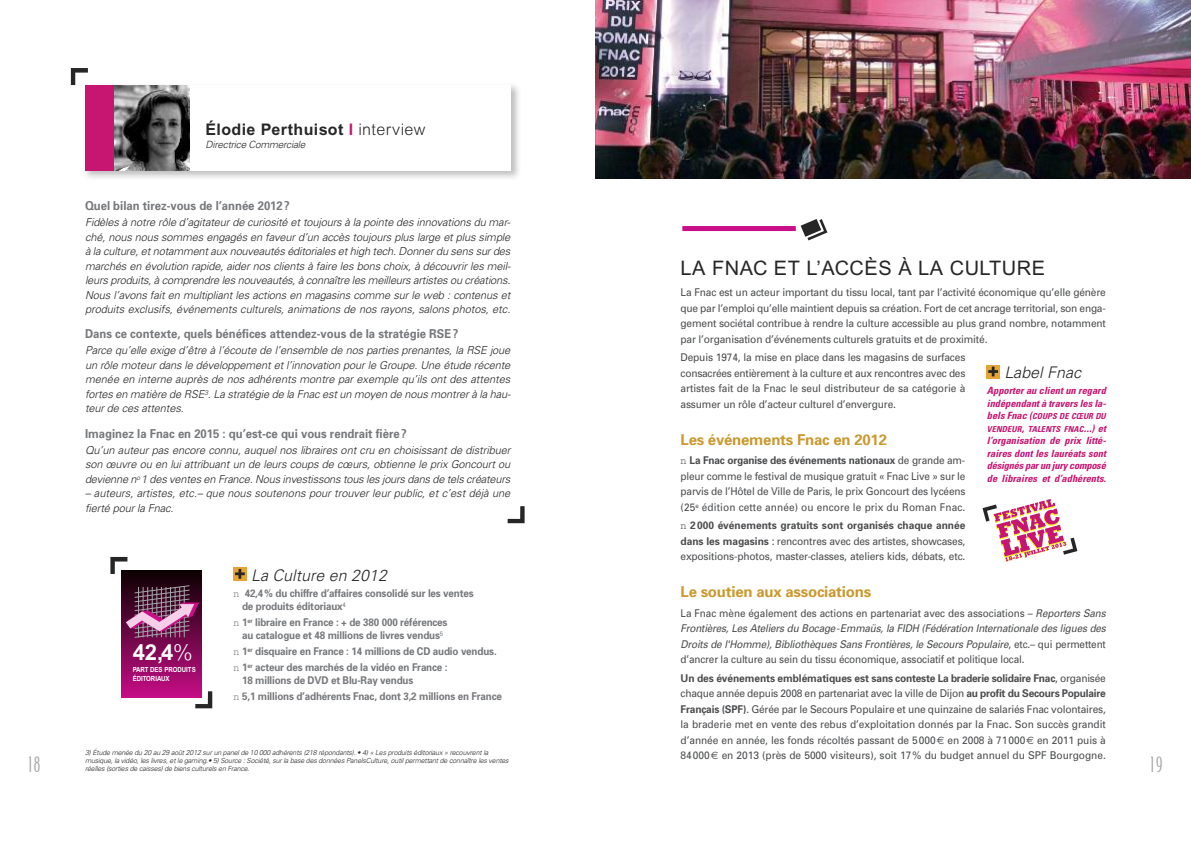
<style>
.page{position:relative;width:1191px;height:842px;background:#fff}
.page>*{position:absolute;margin:0;border:0;box-sizing:border-box;transform-origin:0 0}
.t1{font:700 22px "Arial";color:#fff}
.t2{font:20px "Arial";letter-spacing:.025em;color:#272627}
.t3{font:20px "Bodega Sans";color:#a6a7a9}
.t4{font:700 16px "Arial";letter-spacing:.025em;color:#272627}
.t5{font:italic 300 16px "Univers";letter-spacing:.005em;color:#272627}
.t6{font:700 15px "Univers";letter-spacing:-.015em;color:#ca9930}
.t7{font:700 12.3px "Univers";color:#76787b;scale:.92 1}
.t8{font:italic 300 11px/14.5px "Univers";letter-spacing:-.005em;color:#272627;text-align:justify}
.t9{font:10.7px/15.5px "Univers";letter-spacing:-.015em;color:#4c4d4f;text-align:justify;scale:.95 1}
.t10{font:700 10.7px/13px "Univers";letter-spacing:-.015em;color:#76787b;scale:.92 1}
.t11{font:italic 10.7px/15.5px "Univers";letter-spacing:-.02em;color:#4c4d4f;text-align:justify;scale:.93 1}
.t12{font:10.7px/15.5px "Univers";letter-spacing:-.015em;color:#4c4d4f;text-align:justify;scale:.94 1}
.t13{font:italic 700 condensed 10px/12.5px "Univers";color:#c61671;scale:1.04 1}
.t14{font:italic 300 10px "Univers";letter-spacing:-.02em;color:#272627}
.t15{font:italic 700 condensed 8.2px/12.5px "Univers";letter-spacing:.01em;color:#c61671;scale:1.04 1}
.t16{font:italic 300 7px/8px "Univers";letter-spacing:-.02em;color:#272627}
.t17{font:700 7px/9px "Arial";color:#fff;scale:.87 1}
.s1{color:#c61671}
.s2{font-weight:300}
.s3{font-family:"Courier"}
.s4{font-weight:700}
.s5{font-style:normal}
.s6{font-family:"Euro Sans"}
.s7{font-size:10px}
.s8{font-size:11px}
.s9{color:#b81388}
.s10{font-family:"Courier";font-weight:400}
</style>
<div class="page">
<img style="left:595px;top:0;width:596px;height:179px">
<img style="left:85px;top:85px;width:434px;height:93px">
<div style="left:85px;top:85px;width:425px;height:85px;background:#fff"></div>
<img style="left:113px;top:85px;width:77px;height:85px">
<svg style="left:71px;top:68px;width:17px;height:17px"></svg>
<svg style="left:507px;top:506px;width:17px;height:17px"></svg>
<div style="left:85px;top:85px;width:28px;height:85px;background:#c61671"></div>
<div style="left:233px;top:567px;width:14px;height:14px;background:#e6a434"></div>
<svg style="left:235px;top:569px;width:10px;height:10px"></svg>
<svg style="left:800px;top:219px;width:27px;height:21px"></svg>
<div style="left:682px;top:226px;width:114px;height:5px;background:#ca0d89"></div>
<svg style="left:986px;top:365px;width:14px;height:13px"></svg>
<svg style="left:988px;top:367px;width:10px;height:9px"></svg>
<svg style="left:110px;top:557px;width:17px;height:17px"></svg>
<svg style="left:195px;top:691px;width:17px;height:17px"></svg>
<div style="left:122px;top:570px;width:79px;height:128px;background:linear-gradient(to bottom,#0b0001,#c50d85)"></div>
<svg style="left:126px;top:585px;width:73px;height:53px;background:#7c4567"></svg>
<svg style="left:982px;top:499px;width:95px;height:63px"></svg>
<h3 class="t4" style="left:205px;top:124px;width:221px">Élodie Perthuisot <span class="s1">I</span> <span class="s2">interview</span></h3>
<p class="t14" style="left:205px;top:141px;width:101px">Directrice Commerciale</p>
<p class="t7" style="left:85px;top:201px;width:224px">Quel bilan tirez-vous de l’année 2012?</p>
<p class="t8" style="left:85px;top:216px;width:427px">Fidèles à notre rôle d’agitateur de curiosité et toujours à la pointe des innovations du mar&shy;ché, nous nous sommes engagés en faveur d’un accès toujours plus large et plus simple à la culture, et notamment aux nouveautés éditoriales et high tech. Donner du sens sur des marchés en évolution rapide, aider nos clients à faire les bons choix, à découvrir les meil&shy;leurs produits, à comprendre les nouveautés, à connaître les meilleurs artistes ou créations.<br>Nous l’avons fait en multipliant les actions en magasins comme sur le web : contenus et produits exclusifs, événements culturels, animations de nos rayons, salons photos, etc.</p>
<p class="t7" style="left:85px;top:330px;width:407px">Dans ce contexte, quels bénéfices attendez-vous de la stratégie RSE?</p>
<p class="t8" style="left:85px;top:344px;width:427px">Parce qu’elle exige d’être à l’écoute de l’ensemble de nos parties prenantes, la RSE joue un rôle moteur dans le développement et l’innovation pour le Groupe. Une étude récente menée en interne auprès de nos adhérents montre par exemple qu’ils ont des attentes fortes en matière de RSE<sup>3</sup>. La stratégie de la Fnac est un moyen de nous montrer à la hau&shy;teur de ces attentes.</p>
<p class="t7" style="left:85px;top:429px;width:351px">Imaginez la Fnac en 2015 : qu’est-ce qui vous rendrait fière?</p>
<p class="t8" style="left:85px;top:443px;width:427px">Qu’un auteur pas encore connu, auquel nos libraires ont cru en choisissant de distribuer son œuvre ou en lui attribuant un de leurs coups de cœurs, obtienne le prix Goncourt ou devienne n<sup>o</sup> 1 des ventes en France. Nous investissons tous les jours dans de tels créateurs</p>
<p class="t8" style="left:85px;top:487px;width:427px">– auteurs, artistes, etc.– que nous soutenons pour trouver leur public, et c’est déjà une fierté pour la Fnac.</p>
<h2 class="t2" style="left:680px;top:261px;width:366px">LA FNAC ET L’ACCÈS À LA CULTURE</h2>
<p class="t9" style="left:680px;top:286px;width:449px">La Fnac est un acteur important du tissu local, tant par l’activité économique qu’elle génère que par l’emploi qu’elle maintient depuis sa création. Fort de cet ancrage territorial, son enga&shy;gement sociétal contribue à rendre la culture accessible au plus grand nombre, notamment par l’organisation d’événements culturels gratuits et de proximité.</p>
<p class="t9" style="left:680px;top:351px;width:301px">Depuis 1974, la mise en place dans les magasins de surfaces consacrées entièrement à la culture et aux rencontres avec des artistes fait de la Fnac le seul distributeur de sa catégorie à assumer un rôle d’acteur culturel d’envergure.</p>
<h3 class="t6" style="left:680px;top:434px;width:208px">Les événements Fnac en 2012</h3>
<p class="t12" style="left:680px;top:454px;width:304px"><span class="s3">n</span> <span class="s4">La Fnac organise des événements nationaux</span> de grande am&shy;pleur comme le festival de musique gratuit « Fnac Live » sur le parvis de l’Hôtel de Ville de Paris, le prix Goncourt des lycéens (25<sup>e</sup> édition cette année) ou encore le prix du Roman Fnac.</p>
<p class="t9" style="left:680px;top:518px;width:301px"><span class="s3">n</span> <span class="s4">2000 événements gratuits sont organisés chaque année dans les magasins</span> : rencontres avec des artistes, showcases, expositions-photos, master-classes, ateliers kids, débats, etc.</p>
<h3 class="t6" style="left:680px;top:586px;width:192px">Le soutien aux associations</h3>
<p class="t11" style="left:680px;top:606px;width:459px"><span class="s5">La Fnac mène également des actions en partenariat avec des associations –</span> Reporters Sans Frontières, Les Ateliers du Bocage-Emmaüs, la FIDH (Fédération Internationale des ligues des Droits de l'Homme), Bibliothèques Sans Frontières, le Secours Populaire<span class="s5">, etc.– qui permettent d’ancrer la culture au sein du tissu économique, associatif et politique local.</span></p>
<p class="t9" style="left:680px;top:671px;width:449px"><span class="s4">Un des événements emblématiques est sans conteste La braderie solidaire Fnac</span>, organisée chaque année depuis 2008 en partenariat avec la ville de Dijon <span class="s4">au profit du Secours Populaire Français (SPF)</span>. Gérée par le Secours Populaire et une quinzaine de salariés Fnac volontaires, la braderie met en vente des rebus d’exploitation donnés par la Fnac. Son succès grandit d’année en année, les fonds récoltés passant de 5000<span class="s6">€</span> en 2008 à 71000<span class="s6">€</span> en 2011 puis à 84000<span class="s6">€</span> en 2013 (près de 5000 visiteurs), soit 17% du budget annuel du SPF Bourgogne.</p>
<h3 class="t5" style="left:1004px;top:367px;width:78px">Label Fnac</h3>
<p class="t13" style="left:986px;top:385px;width:116px">Apporter au client un regard indépendant à travers les la-</p>
<p class="t15" style="left:986px;top:411px;width:116px"><span class="s7">bels Fnac (</span>COUPS DE CŒUR DU<br>VENDEUR<span class="s8">,</span> TALENTS FNAC<span class="s8">...</span><span class="s7">) et</span></p>
<p class="t13" style="left:986px;top:435px;width:116px;text-align:justify">l’organisation de prix litté&shy;raires d<span class="s9">ont</span> les lauréats sont désignés par un jury composé de libraires et d’adhérents.</p>
<h3 class="t5" style="left:251px;top:569px;width:137px">La Culture en 2012</h3>
<p class="t10" style="left:242px;top:588px;width:253px;text-indent:-9px"><span class="s10">n</span> 42,4% du chiffre d’affaires consolidé sur les ventes de produits éditoriaux<sup>4</sup></p>
<p class="t10" style="left:233px;top:617px;width:234px;text-align:center"><span class="s10">n</span> 1<sup>er</sup> libraire en France : + de 380 000 références au catalogue et 48 millions de livres vendus<sup>5</sup></p>
<p class="t10" style="left:233px;top:644px;width:287px;line-height:15.8px"><span class="s10">n</span> 1<sup>er</sup> disquaire en France : 14 millions de CD audio vendus. <span class="s10">n</span> 1<sup>er</sup> acteur des marchés de la vidéo en France :</p>
<p class="t10" style="left:233px;top:673px;width:293px;line-height:15.8px;text-indent:9px">18 millions de DVD et Blu-Ray vendus<br><span class="s10">n</span> 5,1 millions d’adhérents Fnac, dont 3,2 millions en France</p>
<h1 class="t1" style="left:133px;top:645px;width:62px">42,4<span class="s2">%</span></h1>
<p class="t17" style="left:133px;top:666px;width:74px">PART DES PRODUITS<br>ÉDITORIAUX</p>
<p class="t16" style="left:85px;top:749px;width:425px">3) Étude menée du 20 au 29 août 2012 sur un panel de 10 000 adhérents (218 répondants). • 4) « Les produits éditoriaux » recouvrent la musique, la vidéo, les livres, et le gaming.• 5) Source : Société, sur la base des données PanelsCulture, outil permettant de connaître les ventes réelles (sorties de caisses) de biens culturels en France.</p>
<h2 class="t3" style="left:28px;top:753px;width:14px">18</h2>
<h2 class="t3" style="left:1150px;top:753px;width:13px">19</h2>
</div>
